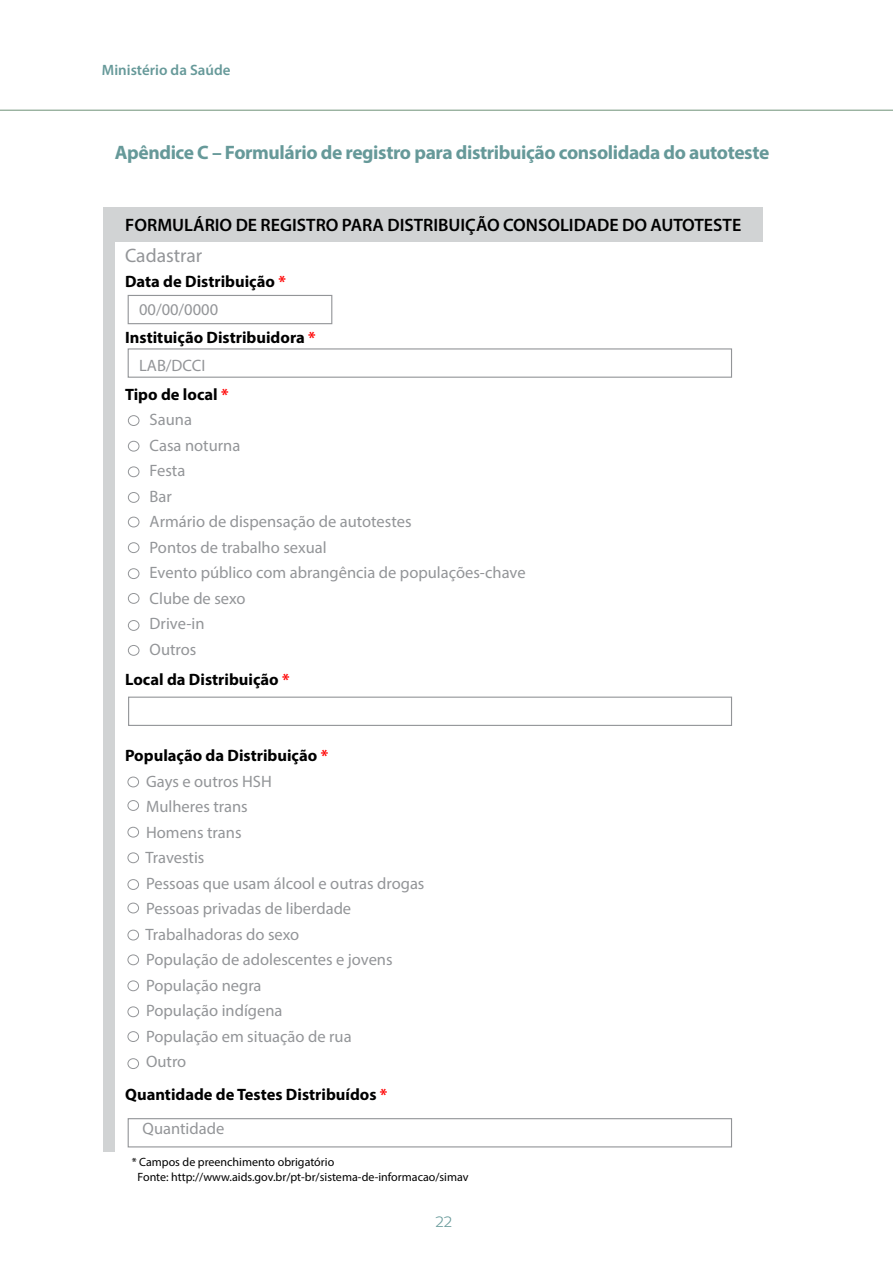
<style>
.page{position:relative;width:893px;height:1263px;background:#fff}
.page>*{position:absolute;margin:0;border:0;box-sizing:border-box;transform-origin:0 0}
.t1{font:700 19.5px "Myriad Pro";letter-spacing:-.02em;color:#699}
.t2{font:19.5px "Myriad Pro";color:#939598}
.t3{font:600 18px "Myriad Pro";color:#000}
.t4{font:300 18px "Turmino";color:#699}
.t5{font:16.5px/25.5px "Myriad Pro";color:#939598}
.t6{font:700 16.5px/34.5px "Myriad Pro";color:#000}
.t7{font:600 15px "Myriad Pro";color:#699}
.t8{font:12px/15px "Myriad Pro";color:#000}
.s1{color:#f00}
.s2{font-weight:700;color:#000}
.s3{font-weight:700;color:#f00}
.s4{font-weight:400;color:#939598}
</style>
<div class="page">
<hr style="left:0;top:110px;width:893px;height:1px;background:#6f9277">
<div style="left:115px;top:207px;width:648px;height:34px;background:#d1d3d4"></div>
<div style="left:128px;top:348px;width:604px;height:30px;border:1px solid #939598"></div>
<div style="left:128px;top:415px;width:11px;height:11px;border:1px solid #939598;border-radius:50%"></div>
<div style="left:128px;top:441px;width:11px;height:11px;border:1px solid #939598;border-radius:50%"></div>
<div style="left:128px;top:466px;width:11px;height:11px;border:1px solid #939598;border-radius:50%"></div>
<div style="left:128px;top:492px;width:11px;height:11px;border:1px solid #939598;border-radius:50%"></div>
<div style="left:128px;top:517px;width:11px;height:10px;border:1px solid #939598;border-radius:50%"></div>
<div style="left:128px;top:542px;width:11px;height:11px;border:1px solid #939598;border-radius:50%"></div>
<div style="left:128px;top:568px;width:11px;height:11px;border:1px solid #939598;border-radius:50%"></div>
<div style="left:128px;top:593px;width:11px;height:11px;border:1px solid #939598;border-radius:50%"></div>
<div style="left:128px;top:620px;width:11px;height:11px;border:1px solid #939598;border-radius:50%"></div>
<div style="left:127px;top:776px;width:12px;height:11px;border:1px solid #939598;border-radius:50%"></div>
<div style="left:127px;top:800px;width:12px;height:11px;border:1px solid #939598;border-radius:50%"></div>
<div style="left:127px;top:827px;width:12px;height:10px;border:1px solid #939598;border-radius:50%"></div>
<div style="left:127px;top:852px;width:12px;height:11px;border:1px solid #939598;border-radius:50%"></div>
<div style="left:127px;top:879px;width:12px;height:11px;border:1px solid #939598;border-radius:50%"></div>
<div style="left:127px;top:903px;width:12px;height:10px;border:1px solid #939598;border-radius:50%"></div>
<div style="left:127px;top:930px;width:12px;height:10px;border:1px solid #939598;border-radius:50%"></div>
<div style="left:127px;top:954px;width:12px;height:11px;border:1px solid #939598;border-radius:50%"></div>
<div style="left:127px;top:980px;width:12px;height:11px;border:1px solid #939598;border-radius:50%"></div>
<div style="left:103px;top:207px;width:12px;height:944px;background:#d1d3d4"></div>
<div style="left:128px;top:295px;width:204px;height:29px;border:1px solid #939598"></div>
<div style="left:128px;top:697px;width:604px;height:29px;border:1px solid #939598"></div>
<div style="left:128px;top:1118px;width:604px;height:29px;border:1px solid #939598"></div>
<div style="left:127px;top:1006px;width:12px;height:11px;border:1px solid #939598;border-radius:50%"></div>
<div style="left:127px;top:1031px;width:12px;height:11px;border:1px solid #939598;border-radius:50%"></div>
<div style="left:127px;top:1058px;width:12px;height:11px;border:1px solid #939598;border-radius:50%"></div>
<div style="left:128px;top:645px;width:11px;height:11px;border:1px solid #939598;border-radius:50%"></div>
<p class="t7" style="left:102px;top:60px;width:130px">Ministério da Saúde</p>
<p class="t1" style="left:115px;top:140px;width:656px">Apêndice C – Formulário de registro para distribuição consolidada do autoteste</p>
<p class="t3" style="left:125px;top:214px;width:617px">FORMULÁRIO DE REGISTRO PARA DISTRIBUIÇÃO CONSOLIDADE DO AUTOTESTE</p>
<p class="t2" style="left:125px;top:243px;width:79px">Cadastrar</p>
<p class="t6" style="left:125px;top:264px;width:162px">Data de Distribuição <span class="s1">*</span></p>
<p class="t5" style="left:139px;top:296px;width:81px">00/00/0000</p>
<p class="t6" style="left:125px;top:319px;width:192px">Instituição Distribuidora <span class="s1">*</span></p>
<p class="t5" style="left:139px;top:353px;width:68px">LAB/DCCI</p>
<p class="t6" style="left:125px;top:376px;width:105px">Tipo de local <span class="s1">*</span></p>
<p class="t5" style="left:150px;top:407px;width:378px">Sauna<br>Casa noturna<br>Festa<br>Bar<br>Armário de dispensação de autotestes<br>Pontos de trabalho sexual<br>Evento público com abrangência de populações-chave<br>Clube de sexo<br>Drive-in<br>Outros</p>
<p class="t6" style="left:125px;top:662px;width:166px">Local da Distribuição <span class="s1">*</span></p>
<p class="t5" style="left:145px;top:742px;width:281px;text-indent:-20px"><span class="s2">População da Distribuição</span> <span class="s3">*<br></span>Gays e outros HSH<br>Mulheres trans<br>Homens trans<br>Travestis<br>Pessoas que usam álcool e outras drogas<br>Pessoas privadas de liberdade<br>Trabalhadoras do sexo<br>População de adolescentes e jovens<br>População negra<br>População indígena<br>População em situação de rua<br>Outro</p>
<p class="t6" style="left:143px;top:1076px;width:246px;text-indent:-17px">Quantidade de Testes Distribuídos <span class="s1">*<br></span><span class="s4">Quantidade</span></p>
<p class="t8" style="left:138px;top:1154px;width:332px;text-indent:-6px">* Campos de preenchimento obrigatório<br>Fonte: http://www.aids.gov.br/pt-br/sistema-de-informacao/simav</p>
<p class="t4" style="left:435px;top:1211px;width:19px">22</p>
</div>
